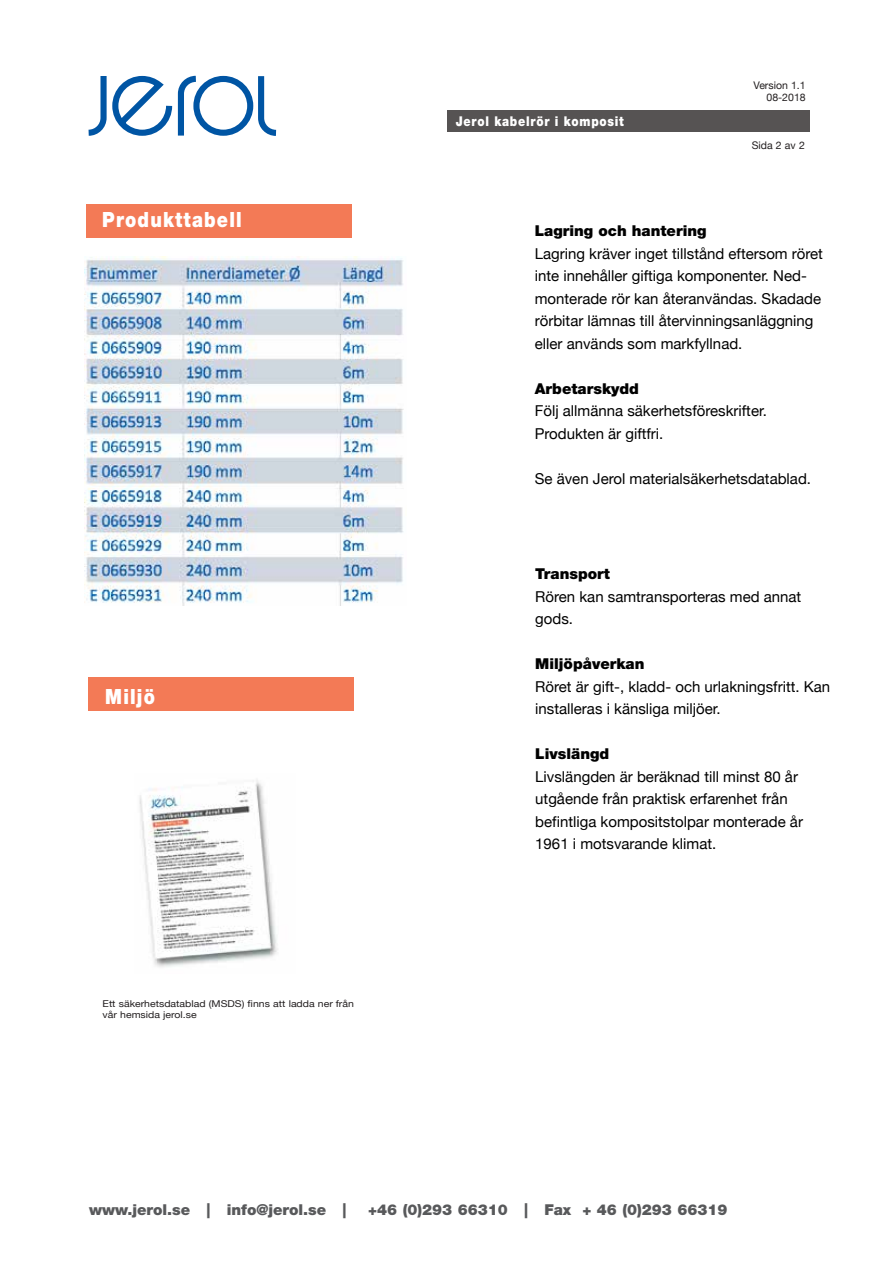
<style>
.page{position:relative;width:893px;height:1264px;background:#fff}
.page>*{position:absolute;margin:0;border:0;box-sizing:border-box;transform-origin:0 0}
.t1{font:900 21px "Helvetica Neue LT Pro";letter-spacing:.065em;color:#fff;scale:.85 1}
.t2{font:15px/22.5px "Helvetica Neue";color:#000}
.t3{font:900 15px "Helvetica Neue LT Pro";color:#000}
.t4{font:900 15px "Helvetica Neue LT Pro";color:#58595b}
.t5{font:900 13.5px "Helvetica Neue LT Pro";letter-spacing:.065em;color:#fff;scale:.85 1}
.t6{font:10.5px/12.6px "Helvetica Neue";color:#231f20;text-align:right}
.t7{font:9.45px/10.5px "Helvetica Neue";color:#231f20;scale:1.12 1}
</style>
<div class="page">
<svg style="left:89px;top:76px;width:187px;height:60px"></svg>
<div style="left:447px;top:111px;width:362px;height:21px;background:#565353"></div>
<div style="left:86px;top:204px;width:265px;height:33px;background:#f37a56"></div>
<div style="left:89px;top:678px;width:265px;height:33px;background:#f37a56"></div>
<img style="left:84px;top:256px;width:320px;height:349px">
<img style="left:139px;top:780px;width:139px;height:187px">
<h1 class="t1" style="left:102px;top:206px;width:166px">Produkttabell</h1>
<h1 class="t1" style="left:105px;top:683px;width:60px">Miljö</h1>
<p class="t7" style="left:103px;top:998px;width:226px">Ett säkerhetsdatablad (MSDS) finns att ladda ner från vår hemsida jerol.se</p>
<p class="t5" style="left:456px;top:113px;width:199px">Jerol kabelrör i komposit</p>
<p class="t6" style="left:753px;top:79px;width:54px">Version 1.1<br>08-2018</p>
<p class="t6" style="left:751px;top:139px;width:55px">Sida 2 av 2</p>
<p class="t3" style="left:534px;top:222px;width:173px">Lagring och hantering</p>
<p class="t2" style="left:534px;top:242px;width:290px">Lagring kräver inget tillstånd eftersom röret inte innehåller giftiga komponenter. Ned&shy;monterade rör kan återanvändas. Skadade rörbitar lämnas till återvinningsanläggning eller används som markfyllnad.</p>
<p class="t3" style="left:534px;top:379px;width:106px">Arbetarskydd</p>
<p class="t2" style="left:534px;top:399px;width:233px">Följ allmänna säkerhetsföreskrifter.<br>Produkten är giftfri.</p>
<p class="t2" style="left:534px;top:467px;width:278px">Se även Jerol materialsäkerhetsdatablad.</p>
<p class="t3" style="left:535px;top:565px;width:76px">Transport</p>
<p class="t2" style="left:535px;top:585px;width:267px">Rören kan samtransporteras med annat gods.</p>
<p class="t3" style="left:535px;top:655px;width:111px">Miljöpåverkan</p>
<p class="t2" style="left:535px;top:675px;width:296px">Röret är gift-, kladd- och urlakningsfritt. Kan installeras i känsliga miljöer.</p>
<p class="t3" style="left:535px;top:745px;width:75px">Livslängd</p>
<p class="t2" style="left:535px;top:765px;width:269px">Livslängden är beräknad till minst 80 år utgående från praktisk erfarenhet från befintliga kompositstolpar monterade år 1961 i motsvarande klimat.</p>
<p class="t4" style="left:89px;top:1200px;width:258px">www.jerol.se | info@jerol.se |</p>
<p class="t4" style="left:368px;top:1200px;width:361px">+46 (0)293 66310 | Fax + 46 (0)293 66319</p>
</div>
